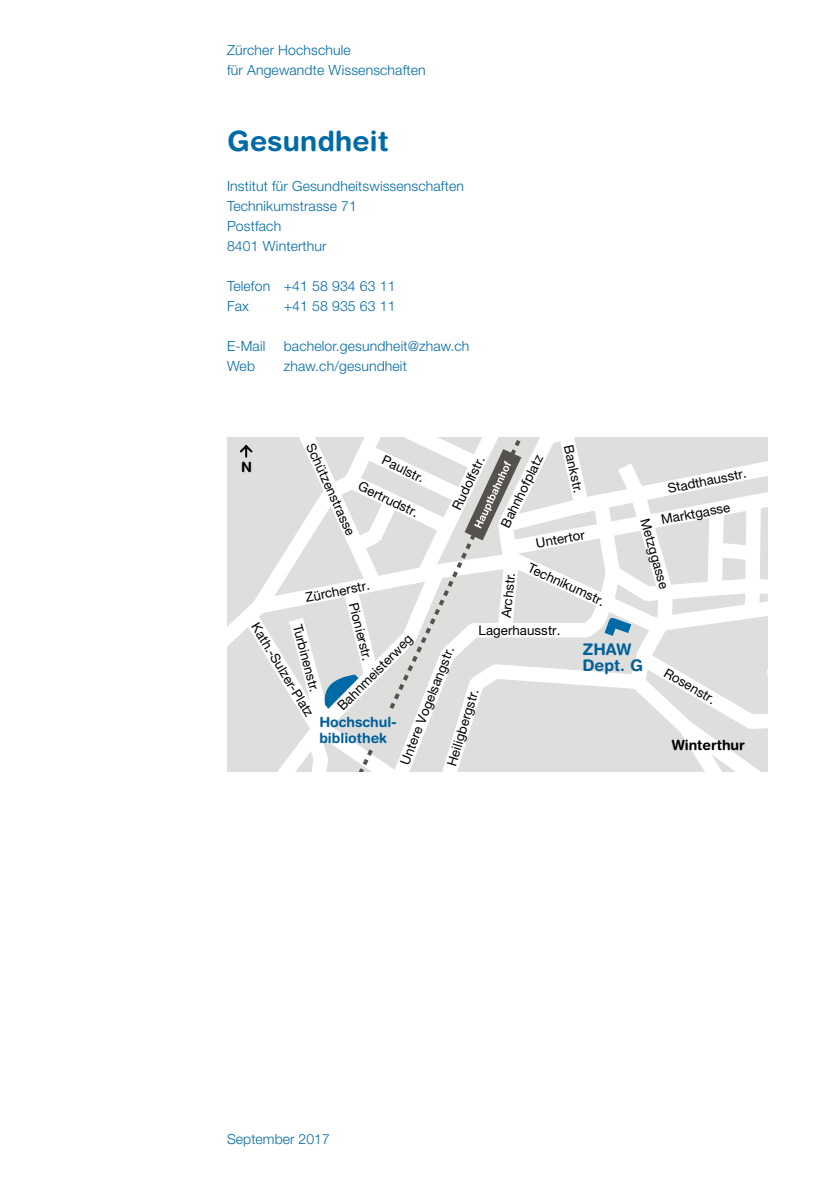
<style>
.page{position:relative;width:840px;height:1191px;background:#fff}
.page>*{position:absolute;margin:0;border:0;box-sizing:border-box;transform-origin:0 0}
.t1{font:700 28px "Helvetica Rounded LT Std";letter-spacing:.01em;color:#006aa7}
.t2{font:700 16px/16px "Helvetica Rounded LT Std";color:#00619a}
.t3{font:300 14px/20px "Helvetica Neue LT Std";letter-spacing:.01em;color:#006aa7}
.t4{font:700 14px/16px "Helvetica Rounded LT Std";color:#00619a}
.t5{font:700 14px "Helvetica Rounded LT Std";color:#000}
.t6{font:13.2px "Helvetica Neue";letter-spacing:.005em;color:#000}
</style>
<div class="page">
<svg style="left:227px;top:437px;width:540px;height:334px"></svg>
<svg style="left:236px;top:437px;width:390px;height:334px"></svg>
<svg style="left:464px;top:449px;width:57px;height:91px"></svg>
<div style="left:364px;top:710px;width:37px;height:36px;background:#dededd"></div>
<svg style="left:322px;top:674px;width:36px;height:34px"></svg>
<svg style="left:604px;top:616px;width:27px;height:20px"></svg>
<p class="t3" style="left:227px;top:40px;width:200px">Zürcher Hochschule<br>für Angewandte Wissenschaften</p>
<h1 class="t1" style="left:227px;top:124px;width:163px">Gesundheit</h1>
<p class="t3" style="left:227px;top:176px;width:238px">Institut für Gesundheitswissenschaften<br>Technikumstrasse 71<br>Postfach<br>8401 Winterthur</p>
<p class="t3" style="left:227px;top:276px;width:170px">Telefon +41 58 934 63 11<br>Fax</p>
<p class="t3" style="left:283px;top:296px;width:113px">+41 58 935 63 11</p>
<p class="t3" style="left:227px;top:336px;width:40px">E-Mail</p>
<p class="t3" style="left:283px;top:336px;width:187px">bachelor.gesundheit@zhaw.ch</p>
<p class="t3" style="left:227px;top:356px;width:30px">Web</p>
<p class="t3" style="left:283px;top:356px;width:124px">zhaw.ch/gesundheit</p>
<p class="t6" style="left:317px;top:441px;width:101px;rotate:65deg">Schützenstrasse</p>
<p class="t6" style="left:576px;top:443px;width:50px;rotate:78deg">Bankstr.</p>
<p class="t6" style="left:497px;top:523px;width:80px;rotate:-64deg">Bahnhofplatz</p>
<p class="t6" style="left:386px;top:452px;width:47px;rotate:26deg">Paulstr.</p>
<p class="t6" style="left:362px;top:478px;width:66px;rotate:26deg">Gertrudstr.</p>
<p class="t6" style="left:448px;top:505px;width:60px;rotate:-64deg">Rudolfstr.</p>
<p class="t5" style="left:241px;top:458px;width:12px">N</p>
<p class="t6" style="left:666px;top:480px;width:82px;rotate:-11deg">Stadthausstr.</p>
<p class="t6" style="left:659px;top:512px;width:71px;rotate:-11deg">Marktgasse</p>
<p class="t6" style="left:652px;top:516px;width:74px;rotate:74deg">Metzggasse</p>
<p class="t6" style="left:534px;top:535px;width:51px;rotate:-10deg">Untertor</p>
<p class="t6" style="left:532px;top:559px;width:85px;rotate:25deg">Technikumstr.</p>
<p class="t6" style="left:497px;top:617px;width:47px;rotate:-84deg">Archstr.</p>
<p class="t6" style="left:304px;top:590px;width:67px;rotate:-11deg">Zürcherstr.</p>
<p class="t6" style="left:361px;top:600px;width:61px;rotate:76deg">Pionierstr.</p>
<p class="t6" style="left:262px;top:619px;width:108px;rotate:59deg">Kath.-Sulzer-Platz</p>
<p class="t6" style="left:304px;top:622px;width:71px;rotate:75deg">Turbinenstr.</p>
<p class="t6" style="left:478px;top:622px;width:83px">Lagerhausstr.</p>
<p class="t6" style="left:334px;top:702px;width:102px;rotate:-45deg">Bahnmeisterweg</p>
<p class="t2" style="left:582px;top:641px;width:62px">ZHAW<br>Dept. G</p>
<p class="t6" style="left:397px;top:761px;width:127px;rotate:-69deg">Untere Vogelsangstr.</p>
<p class="t6" style="left:668px;top:665px;width:59px;rotate:30deg">Rosenstr.</p>
<p class="t6" style="left:443px;top:763px;width:81px;rotate:-73deg">Heiligbergstr.</p>
<p class="t4" style="left:319px;top:713px;width:79px">Hochschul&shy;bibliothek</p>
<p class="t5" style="left:671px;top:737px;width:75px">Winterthur</p>
<p class="t3" style="left:227px;top:1128px;width:104px">September 2017</p>
</div>
